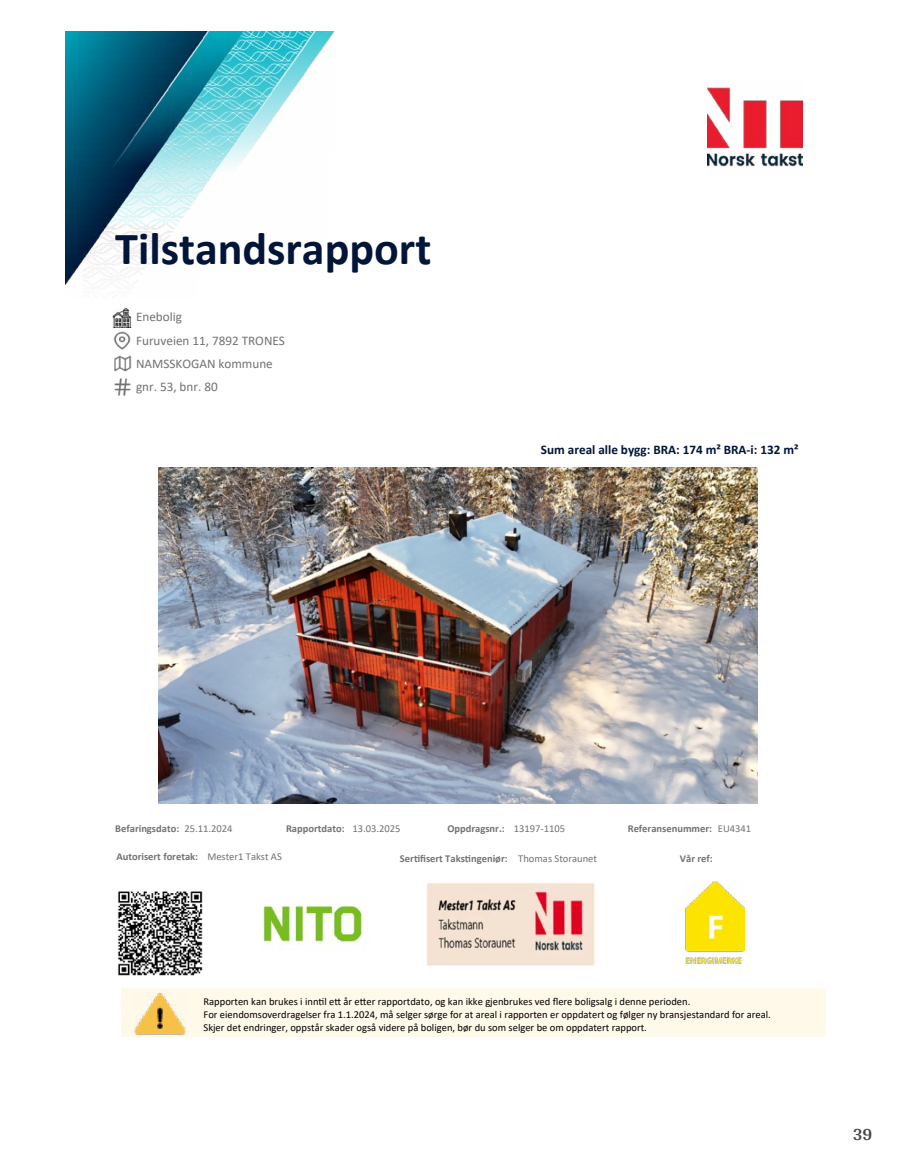
<style>
.page{position:relative;width:915px;height:1172px;background:#fff}
.page>*{position:absolute;margin:0;border:0;box-sizing:border-box;transform-origin:0 0}
.t1{font:700 46.05px "Calibri";color:#011538}
.t2{font:700 18px "Arya";color:#414749}
.t3{font:13.2px "Calibri";color:#727272}
.t4{font:700 13.2px "Calibri";color:#011538}
.t5{font:10.5px/12.9px "Calibri";color:#000}
.t6{font:700 10.5px "Calibri";color:#727272}
.s1{font-weight:400}
</style>
<div class="page">
<img style="left:65px;top:32px;width:269px;height:254px">
<img style="left:114px;top:355px;width:17px;height:17px">
<img style="left:114px;top:378px;width:17px;height:18px">
<img style="left:114px;top:331px;width:16px;height:19px">
<img style="left:707px;top:87px;width:95px;height:80px">
<img style="left:117px;top:891px;width:86px;height:85px">
<img style="left:158px;top:467px;width:599px;height:336px">
<img style="left:427px;top:882px;width:168px;height:83px">
<img style="left:263px;top:904px;width:103px;height:46px">
<img style="left:685px;top:881px;width:59px;height:83px">
<div style="left:121px;top:988px;width:703px;height:49px;background:#fff9e9"></div>
<img style="left:134px;top:992px;width:52px;height:43px">
<img style="left:113px;top:308px;width:18px;height:19px">
<h1 class="t1" style="left:115px;top:216px;width:317px">Tilstandsrapport</h1>
<p class="t3" style="left:136px;top:307px;width:47px">Enebolig</p>
<p class="t3" style="left:136px;top:331px;width:150px">Furuveien 11, 7892 TRONES</p>
<p class="t3" style="left:136px;top:378px;width:83px">gnr. 53, bnr. 80</p>
<p class="t3" style="left:136px;top:354px;width:138px">NAMSSKOGAN kommune</p>
<p class="t4" style="left:540px;top:440px;width:259px">Sum areal alle bygg: BRA: 174 m² BRA-i: 132 m²</p>
<p class="t6" style="left:115px;top:821px;width:119px">Befaringsdato: <span class="s1">25.11.2024</span></p>
<p class="t6" style="left:286px;top:821px;width:116px">Rapportdato: <span class="s1">13.03.2025</span></p>
<p class="t6" style="left:447px;top:821px;width:119px">Oppdragsnr.: <span class="s1">13197-1105</span></p>
<p class="t6" style="left:116px;top:849px;width:167px">Autorisert foretak: <span class="s1">Mester1 Takst AS</span></p>
<p class="t6" style="left:400px;top:851px;width:198px">Ser琀椀昀椀sert Taks琀椀ngeniør: <span class="s1">Thomas Storaunet</span></p>
<p class="t6" style="left:627px;top:821px;width:125px">Referansenummer: <span class="s1">EU4341</span></p>
<p class="t6" style="left:679px;top:851px;width:34px">Vår ref:</p>
<p class="t5" style="left:203px;top:995px;width:568px">Rapporten kan brukes i inn琀椀l e琀琀 år e琀琀er rapportdato, og kan ikke gjenbrukes ved 昀氀ere boligsalg i denne perioden.<br>For eiendomsoverdragelser fra 1.1.2024, må selger sørge for at areal i rapporten er oppdatert og følger ny bransjestandard for areal.<br>Skjer det endringer, oppstår skader også videre på boligen, bør du som selger be om oppdatert rapport.</p>
<h2 class="t2" style="left:852px;top:1123px;width:21px">39</h2>
</div>
